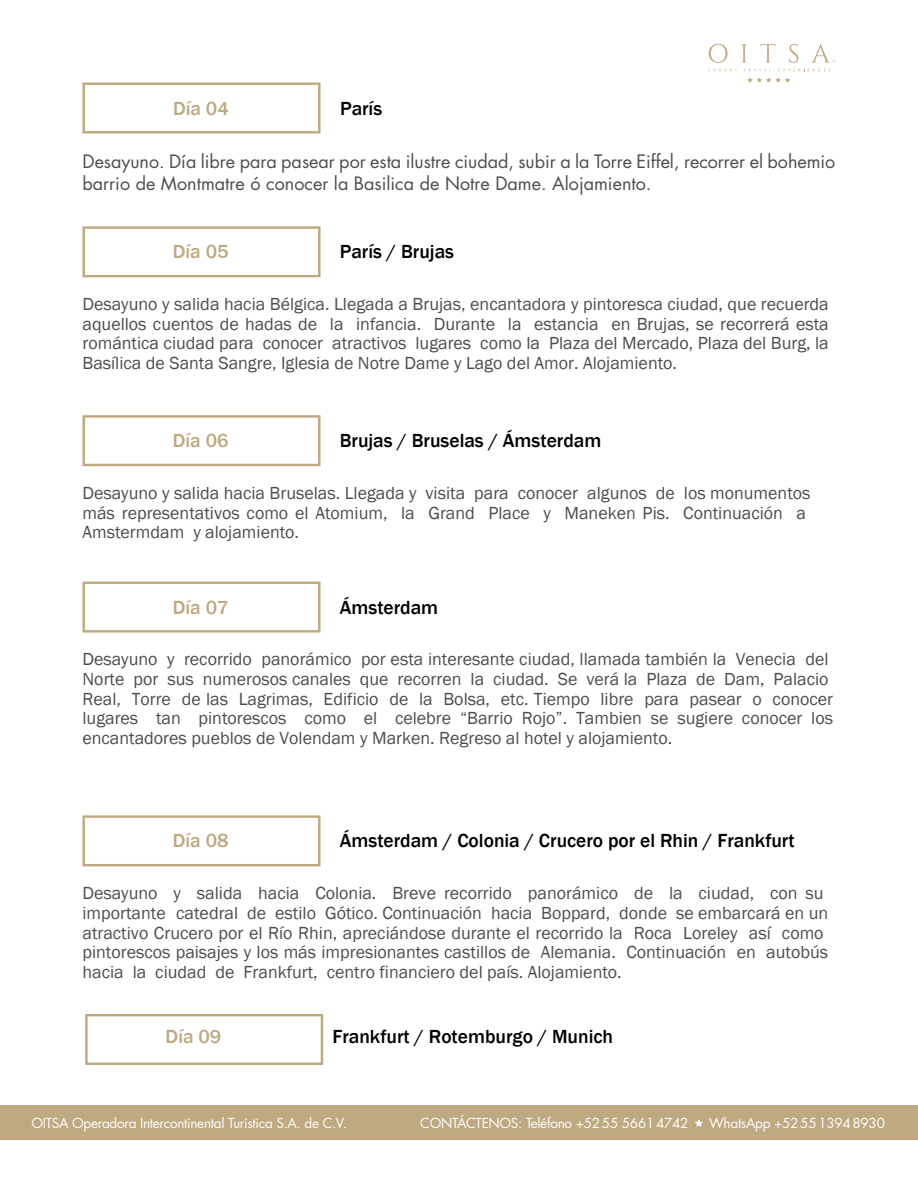
<style>
.page{position:relative;width:918px;height:1188px;background:#fff}
.page>*{position:absolute;margin:0;border:0;box-sizing:border-box;transform-origin:0 0}
.t1{font:500 19.5px "Franklin Gothic";color:#000}
.t2{font:500 19.5px "Franklin Gothic";color:#bea980}
.t3{font:18px/19.6px "Franklin Gothic";color:#4d4d4d}
.t4{font:18px/22.5px "Futura Std";color:#4d4d4d}
.t5{font:13.5px "Futura Std";letter-spacing:-.02em;color:#fff}
</style>
<div class="page">
<svg style="left:747px;top:77px;width:43px;height:5px"></svg>
<svg style="left:708px;top:69px;width:29px;height:2px"></svg>
<svg style="left:744px;top:69px;width:26px;height:2px"></svg>
<svg style="left:778px;top:69px;width:52px;height:2px"></svg>
<svg style="left:709px;top:44px;width:18px;height:19px"></svg>
<svg style="left:741px;top:44px;width:6px;height:18px"></svg>
<svg style="left:760px;top:44px;width:16px;height:18px"></svg>
<svg style="left:789px;top:44px;width:9px;height:19px"></svg>
<svg style="left:811px;top:44px;width:25px;height:19px"></svg>
<div style="left:0;top:1106px;width:918px;height:34px;background:#bea980"></div>
<svg style="left:695px;top:1119px;width:8px;height:8px"></svg>
<div style="left:82px;top:82px;width:239px;height:51px;border:2px solid #bea980"></div>
<div style="left:82px;top:226px;width:239px;height:51px;border:2px solid #bea980"></div>
<div style="left:82px;top:415px;width:239px;height:51px;border:2px solid #bea980"></div>
<div style="left:82px;top:582px;width:239px;height:51px;border:2px solid #bea980"></div>
<div style="left:82px;top:815px;width:239px;height:51px;border:2px solid #bea980"></div>
<div style="left:85px;top:1014px;width:238px;height:51px;border:2px solid #bea980"></div>
<p class="t2" style="left:173px;top:97px;width:57px">Día 04</p>
<p class="t1" style="left:340px;top:97px;width:44px">París</p>
<p class="t4" style="left:82px;top:150px;width:754px">Desayuno. Día libre para pasear por esta ilustre ciudad, subir a la Torre Eiffel, recorrer el bohemio barrio de Montmatre ó conocer la Basilica de Notre Dame. Alojamiento.</p>
<p class="t2" style="left:173px;top:240px;width:57px">Día 05</p>
<p class="t1" style="left:340px;top:240px;width:116px">París / Brujas</p>
<p class="t3" style="left:82px;top:294px;width:748px;text-align:justify">Desayuno y salida hacia Bélgica. Llegada a Brujas, encantadora y pintoresca ciudad, que recuerda aquellos cuentos de hadas de la infancia. Durante la estancia en Brujas, se recorrerá esta romántica ciudad para conocer atractivos lugares como la Plaza del Mercado, Plaza del Burg, la Basílica de Santa Sangre, Iglesia de Notre Dame y Lago del Amor. Alojamiento.</p>
<p class="t2" style="left:173px;top:429px;width:57px">Día 06</p>
<p class="t1" style="left:340px;top:429px;width:263px">Brujas / Bruselas / Ámsterdam</p>
<p class="t3" style="left:82px;top:483px;width:730px">Desayuno y salida hacia Bruselas. Llegada y visita para conocer algunos de los monumentos más representativos como el Atomium, la Grand Place y Maneken Pis. Continuación a<br>Amstermdam y alojamiento.</p>
<p class="t2" style="left:173px;top:596px;width:57px">Día 07</p>
<p class="t1" style="left:340px;top:596px;width:100px">Ámsterdam</p>
<p class="t3" style="left:82px;top:649px;width:752px">Desayuno y recorrido panorámico por esta interesante ciudad, llamada también la Venecia del Norte por sus numerosos canales que recorren la ciudad. Se verá la Plaza de Dam, Palacio Real, Torre de las Lagrimas, Edificio de la Bolsa, etc. Tiempo libre para pasear o conocer lugares tan pintorescos como el celebre “Barrio Rojo”. Tambien se sugiere conocer los encantadores pueblos de Volendam y Marken. Regreso al hotel y alojamiento.</p>
<p class="t2" style="left:173px;top:830px;width:57px">Día 08</p>
<p class="t1" style="left:340px;top:830px;width:456px">Ámsterdam / Colonia / Crucero por el Rhin / Frankfurt</p>
<p class="t3" style="left:82px;top:883px;width:747px">Desayuno y salida hacia Colonia. Breve recorrido panorámico de la ciudad, con su importante catedral de estilo Gótico. Continuación hacia Boppard, donde se embarcará en un atractivo Crucero por el Río Rhin, apreciándose durante el recorrido la Roca Loreley así como pintorescos paisajes y los más impresionantes castillos de Alemania. Continuación en autobús hacia la ciudad de Frankfurt, centro financiero del país. Alojamiento.</p>
<p class="t2" style="left:166px;top:1025px;width:57px">Día 09</p>
<p class="t1" style="left:333px;top:1025px;width:282px">Frankfurt / Rotemburgo / Munich</p>
<p class="t5" style="left:32px;top:1115px;width:317px">OITSA Operadora Intercontinental Turística S.A. de C.V.</p>
<p class="t5" style="left:420px;top:1115px;width:270px">CONTÁCTENOS: Teléfono +5255 56614742</p>
<p class="t5" style="left:709px;top:1115px;width:177px">WhatsApp +525513948930</p>
</div>
